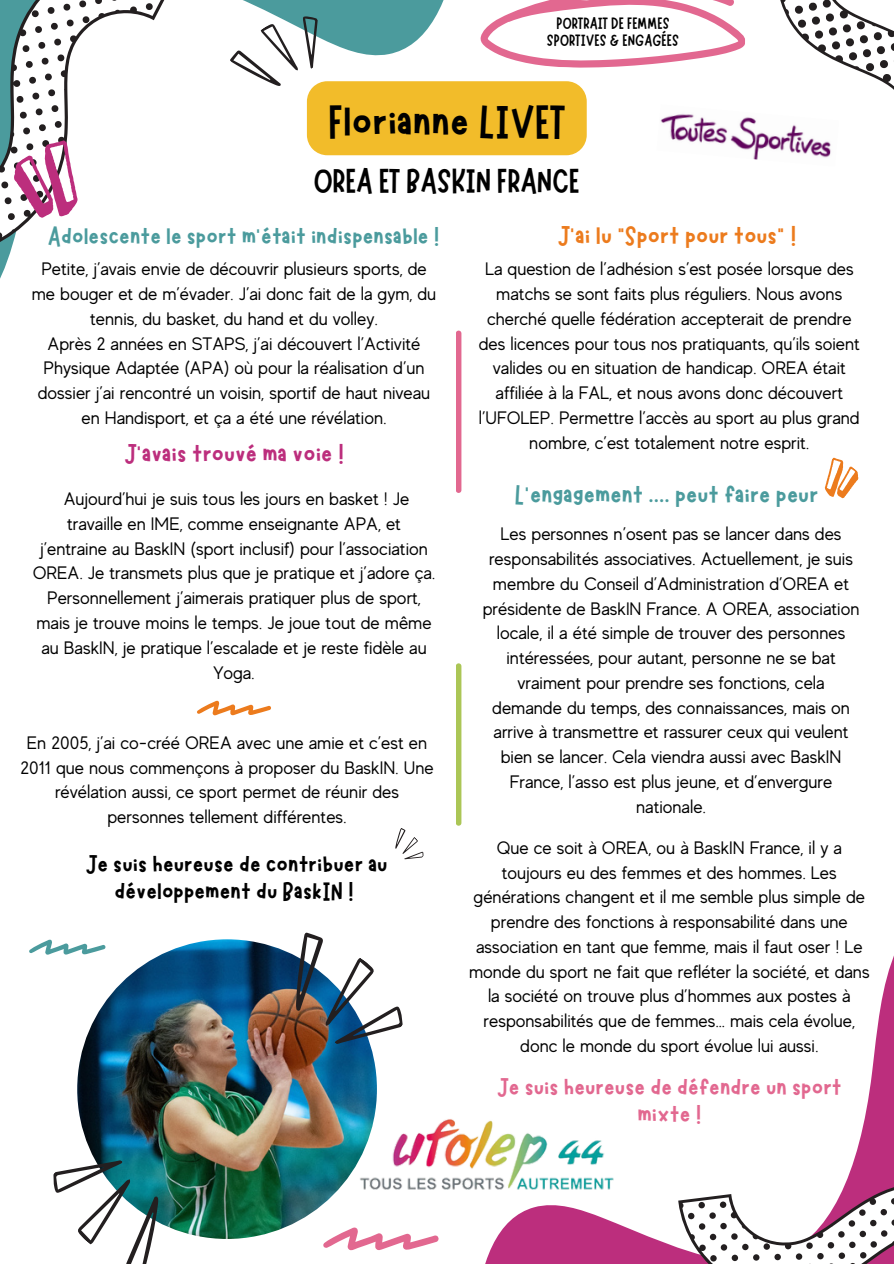
<style>
.page{position:relative;width:894px;height:1264px;background:#fff}
.page>*{position:absolute;margin:0;border:0;box-sizing:border-box;transform-origin:0 0}
.t1{font:48px "Marykate";color:#000}
.t2{font:34.5px "Marykate";letter-spacing:-.01em;color:#000}
.t3{font:28.5px "Marykate";color:#4b9b9d}
.t4{font:28.5px "Marykate";color:#ec7b1d}
.t5{font:28.5px "Marykate";color:#bc2e7d}
.t6{font:27px/27px "Marykate";color:#000;text-align:center}
.t7{font:27px "Marykate";color:#4b9b9d}
.t8{font:27px/27px "Marykate";color:#e26890;text-align:center}
.t9{font:18px/24.8px "MADE Evolve Sans";color:#000;text-align:center}
.t10{font:16.5px/16.8px "Marykate";color:#000;text-align:center}
</style>
<div class="page">
<svg style="left:77px;top:800px;width:816px;height:463px"></svg>
<svg style="left:0;top:0;width:165px;height:279px"></svg>
<svg style="left:780px;top:0;width:113px;height:89px"></svg>
<svg style="left:677px;top:1181px;width:216px;height:82px"></svg>
<img style="left:77px;top:939px;width:300px;height:299px;border-radius:50%">
<svg style="left:53px;top:1132px;width:137px;height:131px"></svg>
<img style="left:355px;top:1109px;width:262px;height:98px">
<svg style="left:230px;top:0;width:515px;height:155px"></svg>
<svg style="left:322px;top:1226px;width:117px;height:24px"></svg>
<svg style="left:4px;top:130px;width:99px;height:99px"></svg>
<svg style="left:456px;top:330px;width:5px;height:163px"></svg>
<img style="left:656px;top:104px;width:175px;height:56px">
<svg style="left:263px;top:923px;width:157px;height:145px"></svg>
<svg style="left:455px;top:663px;width:6px;height:162px"></svg>
<svg style="left:387px;top:825px;width:42px;height:42px"></svg>
<svg style="left:197px;top:700px;width:74px;height:15px"></svg>
<svg style="left:29px;top:939px;width:77px;height:16px"></svg>
<svg style="left:824px;top:457px;width:35px;height:42px"></svg>
<p class="t10" style="left:547px;top:13px;width:134px">PORTRAIT DE FEMMES<br>SPORTIVES &amp; ENGAGÉES</p>
<p class="t1" style="left:328px;top:91px;width:239px">Florianne LIVET</p>
<p class="t2" style="left:314px;top:158px;width:267px">OREA ET BASKIN FRANCE</p>
<p class="t7" style="left:48px;top:219px;width:393px">Adolescente le sport m’était indispensable !</p>
<p class="t9" style="left:32px;top:257px;width:406px">Petite, j’avais envie de découvrir plusieurs sports, de me bouger et de m’évader. J’ai donc fait de la gym, du tennis, du basket, du hand et du volley.</p>
<h4 class="t9" style="left:38px;top:331px;width:394px">Après 2 années en STAPS, j’ai découvert l’Activité Physique Adaptée (APA) où pour la réalisation d’un dossier j’ai rencontré un voisin, sportif de haut niveau en Handisport, et ça a été une révélation.</h4>
<h2 class="t5" style="left:124px;top:436px;width:221px">J’avais trouvé ma voie !</h2>
<h3 class="t9" style="left:33px;top:486px;width:404px">Aujourd’hui je suis tous les jours en basket ! Je travaille en IME, comme enseignante APA, et j’entraine au BaskIN (sport inclusif) pour l’association OREA. Je transmets plus que je pratique et j’adore ça.<br>Personnellement j’aimerais pratiquer plus de sport, mais je trouve moins le temps. Je joue tout de même au BaskIN, je pratique l’escalade et je reste fidèle au Yoga.</h3>
<h3 class="t9" style="left:20px;top:730px;width:414px">En 2005, j’ai co-créé OREA avec une amie et c’est en 2011 que nous commençons à proposer du BaskIN. Une révélation aussi, ce sport permet de réunir des personnes tellement différentes.</h3>
<p class="t6" style="left:85px;top:848px;width:303px">Je suis heureuse de contribuer au développement du BaskIN !</p>
<p class="t4" style="left:557px;top:218px;width:240px">J’ai lu “Sport pour tous” !</p>
<p class="t9" style="left:478px;top:257px;width:382px">La question de l’adhésion s’est posée lorsque des matchs se sont faits plus réguliers. Nous avons cherché quelle fédération accepterait de prendre des licences pour tous nos pratiquants, qu’ils soient valides ou en situation de handicap. OREA était affiliée à la FAL, et nous avons donc découvert l’UFOLEP. Permettre l’accès au sport au plus grand nombre, c’est totalement notre esprit.</p>
<p class="t3" style="left:514px;top:476px;width:305px">L’engagement .... peut faire peur</p>
<h3 class="t9" style="left:482px;top:522px;width:378px">Les personnes n’osent pas se lancer dans des responsabilités associatives. Actuellement, je suis membre du Conseil d’Administration d’OREA et présidente de BaskIN France. A OREA, association locale, il a été simple de trouver des personnes intéressées, pour autant, personne ne se bat vraiment pour prendre ses fonctions, cela demande du temps, des connaissances, mais on arrive à transmettre et rassurer ceux qui veulent bien se lancer. Cela viendra aussi avec BaskIN France, l’asso est plus jeune, et d’envergure nationale.</h3>
<h3 class="t9" style="left:469px;top:835px;width:402px">Que ce soit à OREA, ou à BaskIN France, il y a toujours eu des femmes et des hommes. Les générations changent et il me semble plus simple de prendre des fonctions à responsabilité dans une association en tant que femme, mais il faut oser ! Le monde du sport ne fait que refléter la société, et dans la société on trouve plus d’hommes aux postes à responsabilités que de femmes… mais cela évolue, donc le monde du sport évolue lui aussi.</h3>
<p class="t8" style="left:496px;top:1070px;width:346px">Je suis heureuse de défendre un sport mixte !</p>
</div>
